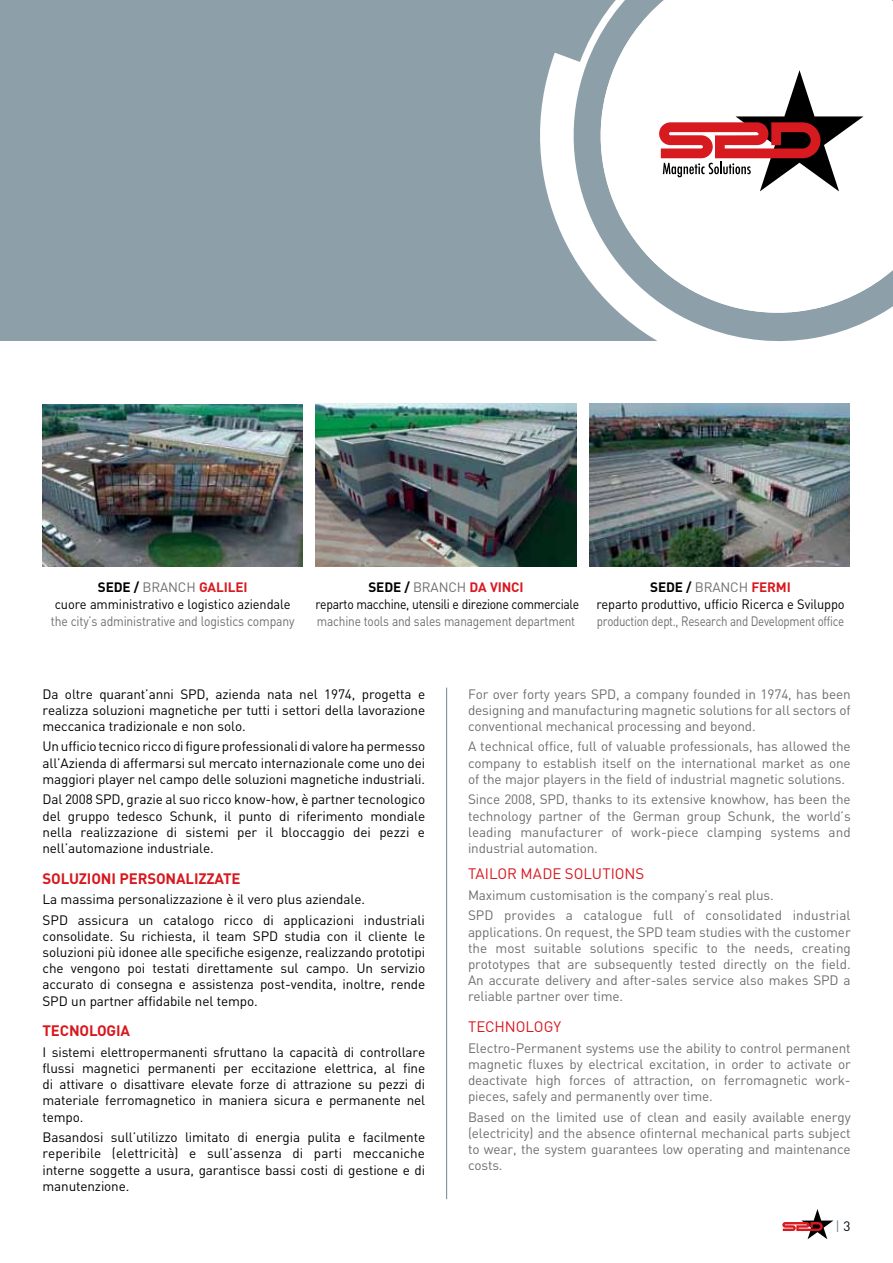
<style>
.page{position:relative;width:893px;height:1263px;background:#fff}
.page>*{position:absolute;margin:0;border:0;box-sizing:border-box;transform-origin:0 0}
.t1{font:700 15px "DIN";letter-spacing:-.01em;color:#d71920}
.t2{font:15px "DIN";letter-spacing:-.005em;color:#d71920}
.t3{font:13.5px/16.2px "DIN";letter-spacing:-.01em;color:#000;text-align:justify}
.t4{font:13.5px/16.2px "DIN";letter-spacing:-.01em;color:#6d6e71;text-align:justify}
.t5{font:13.5px/17.1px "DIN";letter-spacing:-.01em;color:#000;text-align:center;scale:.95 1}
.t6{font:13.5px/17.1px "DIN";letter-spacing:-.01em;color:#000;text-align:center;scale:.9 1}
.t7{font:13.5px "DIN";letter-spacing:-.01em;color:#6d6e71;scale:.85 1}
.t8{font:13.5px "DIN";letter-spacing:-.01em;color:#6d6e71;scale:.9 1}
.t9{font:13.5px "DIN";letter-spacing:-.01em;color:#6d6e71;scale:.88 1}
.t10{font:13.5px "DIN";color:#73848d}
.s1{font-weight:700}
.s2{color:#6d6e71}
.s3{font-weight:700;color:#d71920}
.s4{color:#000}
</style>
<div class="page">
<div style="left:0;top:0;width:893px;height:340px;background:#8da0aa"></div>
<svg style="left:782px;top:1209px;width:51px;height:30px"></svg>
<svg style="left:539px;top:53px;width:354px;height:289px;fill:#fff"></svg>
<svg style="left:578px;top:325px;width:315px;height:10px"></svg>
<svg style="left:578px;top:0;width:315px;height:325px;fill:#fff"></svg>
<svg style="left:659px;top:70px;width:204px;height:121px;background:#cfafb0"></svg>
<hr style="left:446px;top:688px;width:1px;height:511px;background:#73848d">
<img style="left:43px;top:404px;width:260px;height:163px">
<img style="left:589px;top:404px;width:261px;height:163px">
<img style="left:316px;top:404px;width:260px;height:163px">
<p class="t5" style="left:55px;top:578px;width:250px"><span class="s1">SEDE /</span> <span class="s2">BRANCH</span> <span class="s3">GALILEI<br></span>cuore amministrativo e logistico aziendale</p>
<p class="t8" style="left:51px;top:613px;width:272px">the city’s administrative and logistics company</p>
<p class="t6" style="left:315px;top:578px;width:295px"><span class="s1">SEDE /</span> <span class="s2">BRANCH</span> <span class="s3">DA VINCI<br></span>reparto macchine, utensili e direzione commerciale</p>
<p class="t9" style="left:317px;top:613px;width:295px">machine tools and sales management department</p>
<p class="t5" style="left:596px;top:578px;width:263px"><span class="s1">SEDE /</span> <span class="s2">BRANCH</span> <span class="s3">FERMI<br></span>reparto produttivo, ufficio Ricerca e Sviluppo</p>
<p class="t7" style="left:597px;top:613px;width:293px">production dept., Research and Development office</p>
<p class="t3" style="left:43px;top:685px;width:384px">Da oltre quarant’anni SPD, azienda nata nel 1974, progetta e realizza soluzioni magnetiche per tutti i settori della lavorazione meccanica tradizionale e non solo.</p>
<p class="t3" style="left:43px;top:738px;width:384px">Un ufficio tecnico ricco di figure professionali di valore ha permesso all’Azienda di affermarsi sul mercato internazionale come uno dei maggiori player nel campo delle soluzioni magnetiche industriali.</p>
<p class="t3" style="left:43px;top:791px;width:384px">Dal 2008 SPD, grazie al suo ricco know-how, è partner tecnologico del gruppo tedesco Schunk, il punto di riferimento mondiale nella realizzazione di sistemi per il bloccaggio dei pezzi e nell’automazione industriale.</p>
<p class="t1" style="left:43px;top:868px;width:200px">SOLUZIONI PERSONALIZZATE</p>
<p class="t3" style="left:43px;top:889px;width:384px;line-height:20.4px">La massima personalizzazione è il vero plus aziendale.<br>SPD assicura un catalogo ricco di applicazioni industriali</p>
<p class="t3" style="left:43px;top:927px;width:384px">consolidate. Su richiesta, il team SPD studia con il cliente le soluzioni più idonee alle specifiche esigenze, realizzando prototipi che vengono poi testati direttamente sul campo. Un servizio accurato di consegna e assistenza post-vendita, inoltre, rende SPD un partner affidabile nel tempo.</p>
<p class="t1" style="left:43px;top:1021px;width:89px">TECNOLOGIA</p>
<p class="t3" style="left:43px;top:1043px;width:384px">I sistemi elettropermanenti sfruttano la capacità di controllare flussi magnetici permanenti per eccitazione elettrica, al fine di attivare o disattivare elevate forze di attrazione su pezzi di materiale ferromagnetico in maniera sicura e permanente nel tempo.</p>
<p class="t3" style="left:43px;top:1129px;width:384px">Basandosi sull’utilizzo limitato di energia pulita e facilmente reperibile (elettricità) e sull’assenza di parti meccaniche interne soggette a usura, garantisce bassi costi di gestione e di manutenzione.</p>
<p class="t4" style="left:468px;top:685px;width:384px">For over forty years SPD, a company founded in 1974, has been designing and manufacturing magnetic solutions for all sectors of conventional mechanical processing and beyond.</p>
<p class="t4" style="left:468px;top:738px;width:384px">A technical office, full of valuable professionals, has allowed the company to establish itself on the international market as one of the major players in the field of industrial magnetic solutions.</p>
<p class="t4" style="left:468px;top:791px;width:384px">Since 2008, SPD, thanks to its extensive knowhow, has been the technology partner of the German group Schunk, the world’s leading manufacturer of work-piece clamping systems and industrial automation.</p>
<p class="t2" style="left:468px;top:865px;width:178px">TAILOR MADE SOLUTIONS</p>
<p class="t4" style="left:468px;top:884px;width:384px;line-height:20.4px">Maximum customisation is the company’s real plus.<br>SPD provides a catalogue full of consolidated industrial</p>
<p class="t4" style="left:468px;top:923px;width:384px">applications. On request, the SPD team studies with the customer the most suitable solutions specific to the needs, creating prototypes that are subsequently tested directly on the field.<br>An accurate delivery and after-sales service also makes SPD a reliable partner over time.</p>
<p class="t2" style="left:468px;top:1017px;width:95px">TECHNOLOGY</p>
<p class="t4" style="left:468px;top:1039px;width:384px">Electro-Permanent systems use the ability to control permanent magnetic fluxes by electrical excitation, in order to activate or deactivate high forces of attraction, on ferromagnetic work&shy;pieces, safely and permanently over time.</p>
<p class="t4" style="left:468px;top:1108px;width:384px">Based on the limited use of clean and easily available energy (electricity) and the absence ofinternal mechanical parts subject to wear, the system guarantees low operating and maintenance costs.</p>
<p class="t10" style="left:836px;top:1218px;width:16px">| <span class="s4">3</span></p>
</div>
